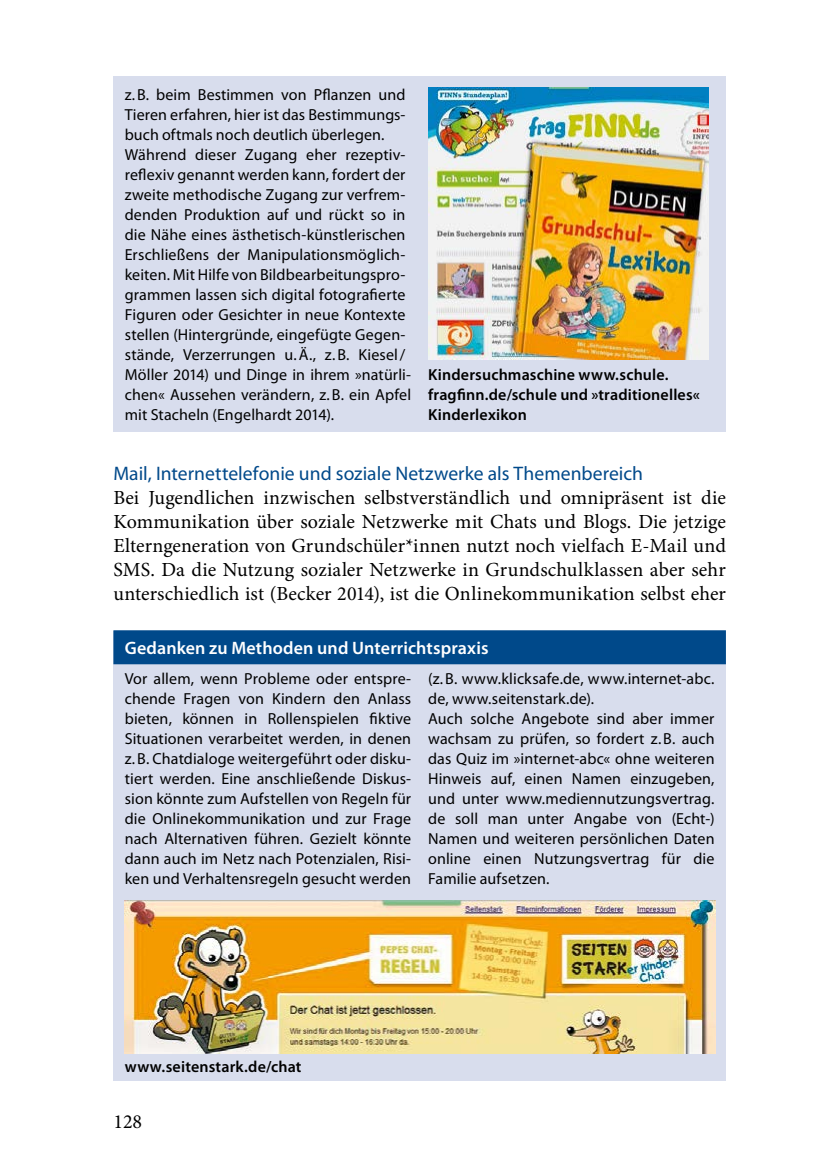
<style>
.page{position:relative;width:828px;height:1174px;background:#fff}
.page>*{position:absolute;margin:0;border:0;box-sizing:border-box;transform-origin:0 0}
.t1{font:20px/24px "Minion Pro";letter-spacing:.005em;color:#000;text-align:justify}
.t2{font:19.6px "Myriad Pro";color:#00498a}
.t3{font:600 18px "Myriad Pro";letter-spacing:.005em;color:#fff}
.t4{font:16px/20px "Myriad Pro";letter-spacing:.01em;color:#000}
.t5{font:600 16px/20px "Myriad Pro";letter-spacing:.01em;color:#000}
</style>
<div class="page">
<div style="left:113px;top:631px;width:613px;height:449px;background:#d8dded"></div>
<div style="left:113px;top:630px;width:613px;height:34px;background:#00498a"></div>
<div style="left:113px;top:77px;width:613px;height:355px;background:#d8dded"></div>
<img style="left:428px;top:88px;width:281px;height:271px">
<img style="left:125px;top:900px;width:590px;height:153px">
<p class="t4" style="left:125px;top:84px;width:288px">z.B. beim Bestimmen von Pflanzen und Tieren erfahren, hier ist das Bestimmungs&shy;buch oftmals noch deutlich überlegen.<br>Während dieser Zugang eher rezeptiv&shy;reflexiv genannt werden kann, fordert der zweite methodische Zugang zur verfrem&shy;denden Produktion auf und rückt so in die Nähe eines ästhetisch-künstlerischen Erschließens der Manipulationsmöglich&shy;keiten. Mit Hilfe von Bildbearbeitungspro&shy;grammen lassen sich digital fotografierte Figuren oder Gesichter in neue Kontexte stellen (Hintergründe, eingefügte Gegen&shy;stände, Verzerrungen u.Ä., z.B. Kiesel/ Möller 2014) und Dinge in ihrem »natürli&shy;chen« Aussehen verändern, z.B. ein Apfel mit Stacheln (Engelhardt 2014).</p>
<p class="t5" style="left:428px;top:364px;width:273px">Kindersuchmaschine www.schule. fragfinn.de/schule und »traditionelles«<br>Kinderlexikon</p>
<p class="t2" style="left:113px;top:461px;width:531px">Mail, Internettelefonie und soziale Netzwerke als Themenbereich</p>
<p class="t1" style="left:113px;top:486px;width:614px">Bei Jugendlichen inzwischen selbstverständlich und omnipräsent ist die Kommunikation über soziale Netzwerke mit Chats und Blogs. Die jetzige Elterngeneration von Grundschüler*innen nutzt noch vielfach E-Mail und SMS. Da die Nutzung sozialer Netzwerke in Grundschulklassen aber sehr unterschiedlich ist (Becker 2014), ist die Onlinekommunikation selbst eher</p>
<p class="t3" style="left:125px;top:636px;width:365px">Gedanken zu Methoden und Unterrichtspraxis</p>
<p class="t4" style="left:125px;top:668px;width:288px;text-align:justify">Vor allem, wenn Probleme oder entspre&shy;chende Fragen von Kindern den Anlass bieten, können in Rollenspielen fiktive Situationen verarbeitet werden, in denen z.B. Chatdialoge weitergeführt oder disku&shy;tiert werden. Eine anschließende Diskus&shy;sion könnte zum Aufstellen von Regeln für die Onlinekommunikation und zur Frage nach Alternativen führen. Gezielt könnte dann auch im Netz nach Potenzialen, Risi&shy;ken und Verhaltensregeln gesucht werden</p>
<p class="t4" style="left:428px;top:668px;width:288px">(z.B. www.klicksafe.de, www.internet-abc. de, www.seitenstark.de).<br>Auch solche Angebote sind aber immer wachsam zu prüfen, so fordert z.B. auch das Quiz im »internet-abc« ohne weiteren Hinweis auf, einen Namen einzugeben, und unter www.mediennutzungsvertrag. de soll man unter Angabe von (Echt-)<br>Namen und weiteren persönlichen Daten online einen Nutzungsvertrag für die Familie aufsetzen.</p>
<p class="t5" style="left:125px;top:1056px;width:178px">www.seitenstark.de/chat</p>
<p class="t1" style="left:113px;top:1109px;width:30px">128</p>
</div>
